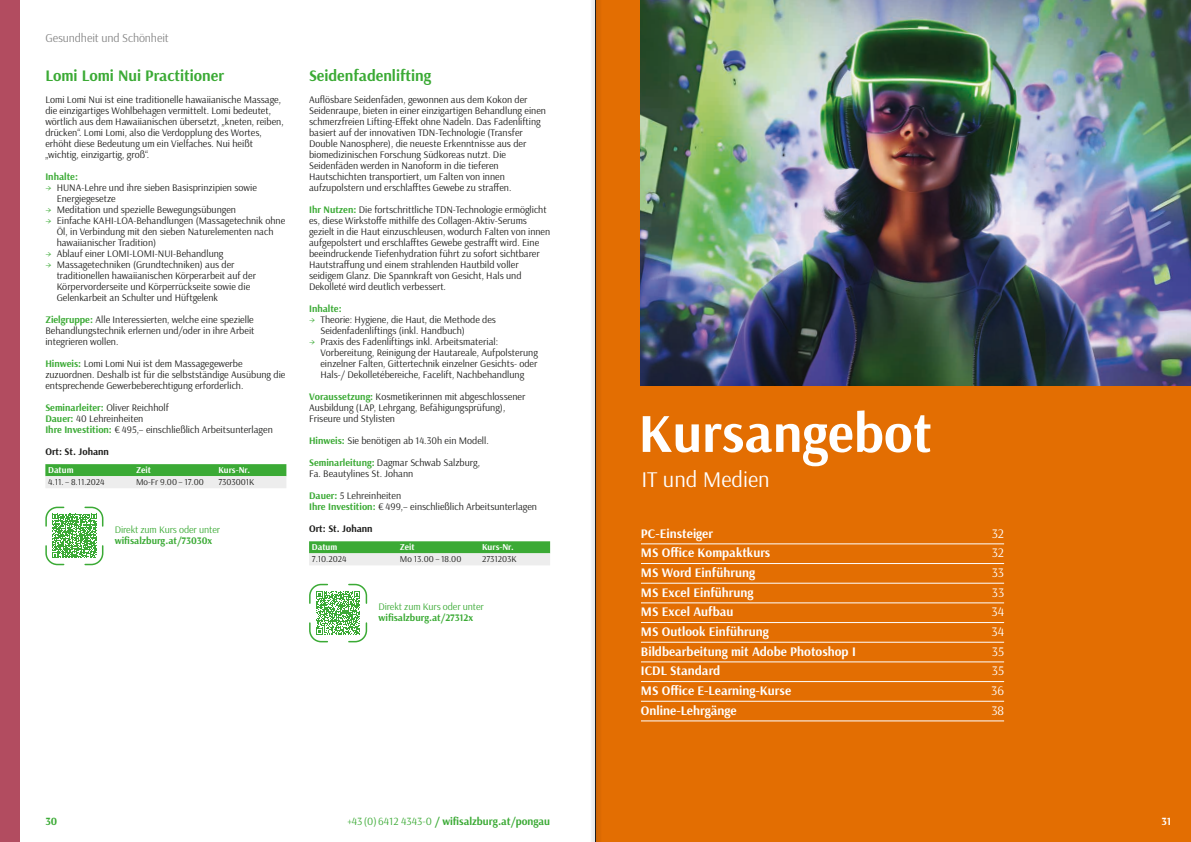
<style>
.page{position:relative;width:1191px;height:842px;background:#fff}
.page>*{position:absolute;margin:0;border:0;box-sizing:border-box;transform-origin:0 0}
.t1{font:700 55px "Arsenal";color:#fff}
.t2{font:22.4px "Arsenal";color:#fff}
.t3{font:700 16px "Arsenal";color:#3baa35}
.t4{font:700 13px "Arsenal";color:#fff}
.t5{font:13px "Arsenal";color:#fff}
.t6{font:12px "Arsenal";letter-spacing:-.01em;color:#878787}
.t7{font:700 11px "Arsenal";color:#3baa35}
.t8{font:700 11px "Arsenal";color:#fff}
.t9{font:10px/11px "Arsenal";color:#1d1d1b}
.t10{font:700 10px "Arsenal";color:#3baa35}
.t11{font:10px "Arsenal";letter-spacing:-.01em;color:#3baa35}
.t12{font:700 10px "Arsenal";color:#1d1d1b}
.t13{font:9px "Arsenal";color:#1d1d1b}
.t14{font:700 9px "Arsenal";color:#fff}
.s1{color:#3baa35}
.s2{font-weight:700;color:#3baa35}
.s3{font-weight:400}
</style>
<div class="page">
<div style="left:0;top:0;width:20px;height:842px;background:#b24c60"></div>
<svg style="left:45px;top:464px;width:241px;height:24px;background:#95cc92"></svg>
<svg style="left:45px;top:506px;width:59px;height:60px"></svg>
<svg style="left:309px;top:541px;width:241px;height:24px;background:#95cc92"></svg>
<svg style="left:309px;top:583px;width:59px;height:60px"></svg>
<div style="left:596px;top:0;width:595px;height:842px;background:#e36e02"></div>
<img style="left:641px;top:0;width:550px;height:385px">
<hr style="left:641px;top:544px;width:363px;height:1px;background:#fff">
<hr style="left:641px;top:563px;width:363px;height:1px;background:#fff">
<hr style="left:641px;top:583px;width:363px;height:1px;background:#fff">
<hr style="left:641px;top:603px;width:363px;height:1px;background:#fff">
<hr style="left:641px;top:622px;width:363px;height:1px;background:#fff">
<hr style="left:641px;top:642px;width:363px;height:1px;background:#fff">
<hr style="left:641px;top:662px;width:363px;height:1px;background:#fff">
<hr style="left:641px;top:681px;width:363px;height:1px;background:#fff">
<hr style="left:641px;top:701px;width:363px;height:1px;background:#fff">
<hr style="left:641px;top:721px;width:363px;height:1px;background:#fff">
<div style="left:589px;top:0;width:13px;height:842px;background:#1d1d1b;opacity:.75"></div>
<hr style="left:595px;top:0;width:1px;height:842px;background:#1d1d1b">
<p class="t6" style="left:45px;top:30px;width:125px">Gesundheit und Schönheit</p>
<h3 class="t3" style="left:45px;top:64px;width:180px">Lomi Lomi Nui Practitioner</h3>
<p class="t9" style="left:45px;top:94px;width:240px">Lomi Lomi Nui ist eine traditionelle hawaiianische Massage, die einzigartiges Wohlbehagen vermittelt. Lomi bedeutet, wörtlich aus dem Hawaiianischen übersetzt, „kneten, reiben, drücken“. Lomi Lomi, also die Verdopplung des Wortes, erhöht diese Bedeutung um ein Vielfaches. Nui heißt „wichtig, einzigartig, groß“.</p>
<p class="t10" style="left:45px;top:170px;width:34px">Inhalte:</p>
<p class="t9" style="left:57px;top:182px;width:202px;text-indent:-11px"><span class="s1">→</span> HUNA-Lehre und ihre sieben Basisprinzipien sowie<br>Energiegesetze</p>
<p class="t9" style="left:45px;top:204px;width:192px"><span class="s1">→</span> Meditation und spezielle Bewegungsübungen</p>
<p class="t9" style="left:57px;top:215px;width:230px;text-indent:-11px"><span class="s1">→</span> Einfache KAHI-LOA-Behandlungen (Massagetechnik ohne<br>Öl, in Verbindung mit den sieben Naturelementen nach hawaiianischer Tradition)</p>
<p class="t9" style="left:45px;top:248px;width:180px"><span class="s1">→</span> Ablauf einer LOMI-LOMI-NUI-Behandlung</p>
<p class="t9" style="left:57px;top:259px;width:201px;text-indent:-11px"><span class="s1">→</span> Massagetechniken (Grundtechniken) aus der traditionellen hawaiianischen Körperarbeit auf der Körpervorderseite und Körperrückseite sowie die Gelenkarbeit an Schulter und Hüftgelenk</p>
<p class="t9" style="left:45px;top:314px;width:211px;text-align:justify"><span class="s2">Zielgruppe:</span> Alle Interessierten, welche eine spezielle Behandlungstechnik erlernen und/oder in ihre Arbeit integrieren wollen.</p>
<p class="t9" style="left:45px;top:358px;width:241px"><span class="s2">Hinweis:</span> Lomi Lomi Nui ist dem Massagegewerbe zuzuordnen. Deshalb ist für die selbstständige Ausübung die entsprechende Gewerbeberechtigung erforderlich.</p>
<p class="t9" style="left:45px;top:402px;width:229px"><span class="s2">Seminarleiter:</span> Oliver Reichholf<br><span class="s2">Dauer:</span> 40 Lehreinheiten<br><span class="s2">Ihre Investition:</span> € 495,– einschließlich Arbeitsunterlagen</p>
<p class="t12" style="left:45px;top:445px;width:65px">Ort: St. Johann</p>
<p class="t14" style="left:48px;top:464px;width:27px">Datum</p>
<p class="t14" style="left:136px;top:464px;width:16px">Zeit</p>
<p class="t14" style="left:218px;top:464px;width:33px">Kurs-Nr.</p>
<p class="t13" style="left:48px;top:476px;width:58px">4.11. – 8.11.2024</p>
<p class="t13" style="left:136px;top:476px;width:69px">Mo-Fr 9.00 – 17.00</p>
<p class="t13" style="left:218px;top:476px;width:38px">7303001K</p>
<p class="t11" style="left:115px;top:522px;width:107px">Direkt zum Kurs oder unter</p>
<p class="t10" style="left:115px;top:533px;width:99px">wifisalzburg.at/73030x</p>
<h3 class="t3" style="left:309px;top:65px;width:124px">Seidenfadenlifting</h3>
<p class="t9" style="left:309px;top:94px;width:238px">Auflösbare Seidenfäden, gewonnen aus dem Kokon der Seidenraupe, bieten in einer einzigartigen Behandlung einen schmerzfreien Lifting-Effekt ohne Nadeln. Das Fadenlifting basiert auf der innovativen TDN-Technologie (Transfer Double Nanosphere), die neueste Erkenntnisse aus der biomedizinischen Forschung Südkoreas nutzt. Die Seidenfäden werden in Nanoform in die tieferen Hautschichten transportiert, um Falten von innen aufzupolstern und erschlafftes Gewebe zu straffen.</p>
<p class="t9" style="left:309px;top:204px;width:243px"><span class="s2">Ihr Nutzen:</span> Die fortschrittliche TDN-Technologie ermöglicht es, diese Wirkstoffe mithilfe des Collagen-Aktiv-Serums gezielt in die Haut einzuschleusen, wodurch Falten von innen aufgepolstert und erschlafftes Gewebe gestrafft wird. Eine beeindruckende Tiefenhydration führt zu sofort sichtbarer Hautstraffung und einem strahlenden Hautbild voller seidigem Glanz. Die Spannkraft von Gesicht, Hals und Dekolleté wird deutlich verbessert.</p>
<p class="t10" style="left:309px;top:302px;width:34px">Inhalte:</p>
<p class="t9" style="left:320px;top:314px;width:177px;text-indent:-11px"><span class="s1">→</span> Theorie: Hygiene, die Haut, die Methode des<br>Seidenfadenliftings (inkl. Handbuch)</p>
<p class="t9" style="left:320px;top:336px;width:219px;text-indent:-11px"><span class="s1">→</span> Praxis des Fadenliftings inkl. Arbeitsmaterial:<br>Vorbereitung, Reinigung der Hautareale, Aufpolsterung einzelner Falten, Gittertechnik einzelner Gesichts- oder Hals-/ Dekolletébereiche, Facelift, Nachbehandlung</p>
<p class="t9" style="left:309px;top:391px;width:218px"><span class="s2">Voraussetzung:</span> Kosmetikerinnen mit abgeschlossener<br>Ausbildung (LAP, Lehrgang, Befähigungsprüfung),<br>Friseure und Stylisten</p>
<p class="t9" style="left:309px;top:435px;width:181px"><span class="s2">Hinweis:</span> Sie benötigen ab 14.30h ein Modell.</p>
<p class="t9" style="left:309px;top:457px;width:172px"><span class="s2">Seminarleitung:</span> Dagmar Schwab Salzburg,<br>Fa. Beautylines St. Johann</p>
<p class="t9" style="left:309px;top:490px;width:229px"><span class="s2">Dauer:</span> 5 Lehreinheiten<br><span class="s2">Ihre Investition:</span> € 499,– einschließlich Arbeitsunterlagen</p>
<p class="t12" style="left:309px;top:522px;width:65px">Ort: St. Johann</p>
<p class="t14" style="left:312px;top:541px;width:27px">Datum</p>
<p class="t14" style="left:400px;top:541px;width:16px">Zeit</p>
<p class="t14" style="left:482px;top:541px;width:33px">Kurs-Nr.</p>
<p class="t13" style="left:312px;top:553px;width:36px">7.10.2024</p>
<p class="t13" style="left:400px;top:553px;width:63px">Mo 13.00 – 18.00</p>
<p class="t13" style="left:482px;top:553px;width:36px">2731203K</p>
<p class="t11" style="left:378px;top:600px;width:107px">Direkt zum Kurs oder unter</p>
<p class="t10" style="left:378px;top:610px;width:96px">wifisalzburg.at/27312x</p>
<p class="t7" style="left:45px;top:813px;width:13px">30</p>
<p class="t7" style="left:347px;top:813px;width:204px"><span class="s3">+43 (0) 6412 4343-0</span> / wifisalzburg.at/pongau</p>
<h1 class="t1" style="left:638px;top:394px;width:295px">Kursangebot</h1>
<h2 class="t2" style="left:641px;top:464px;width:130px">IT und Medien</h2>
<h3 class="t4" style="left:641px;top:524px;width:74px">PC-Einsteiger</h3>
<h3 class="t5" style="left:991px;top:525px;width:14px">32</h3>
<h3 class="t4" style="left:641px;top:544px;width:131px">MS Office Kompaktkurs</h3>
<h3 class="t5" style="left:991px;top:544px;width:14px">32</h3>
<h3 class="t4" style="left:641px;top:563px;width:115px">MS Word Einführung</h3>
<h3 class="t5" style="left:991px;top:564px;width:14px">33</h3>
<h3 class="t4" style="left:641px;top:583px;width:114px">MS Excel Einführung</h3>
<h3 class="t5" style="left:991px;top:584px;width:14px">33</h3>
<h3 class="t4" style="left:641px;top:603px;width:94px">MS Excel Aufbau</h3>
<h3 class="t5" style="left:991px;top:603px;width:14px">34</h3>
<h3 class="t4" style="left:641px;top:622px;width:129px">MS Outlook Einführung</h3>
<h3 class="t5" style="left:991px;top:623px;width:14px">34</h3>
<h3 class="t4" style="left:641px;top:642px;width:216px">Bildbearbeitung mit Adobe Photoshop I</h3>
<h3 class="t5" style="left:992px;top:643px;width:14px">35</h3>
<h3 class="t4" style="left:641px;top:662px;width:81px">ICDL Standard</h3>
<h3 class="t5" style="left:992px;top:662px;width:14px">35</h3>
<h3 class="t4" style="left:641px;top:681px;width:152px">MS Office E-Learning-Kurse</h3>
<h3 class="t5" style="left:991px;top:682px;width:14px">36</h3>
<h3 class="t4" style="left:641px;top:701px;width:97px">Online-Lehrgänge</h3>
<h3 class="t5" style="left:991px;top:702px;width:14px">38</h3>
<p class="t8" style="left:1161px;top:813px;width:11px">31</p>
</div>
